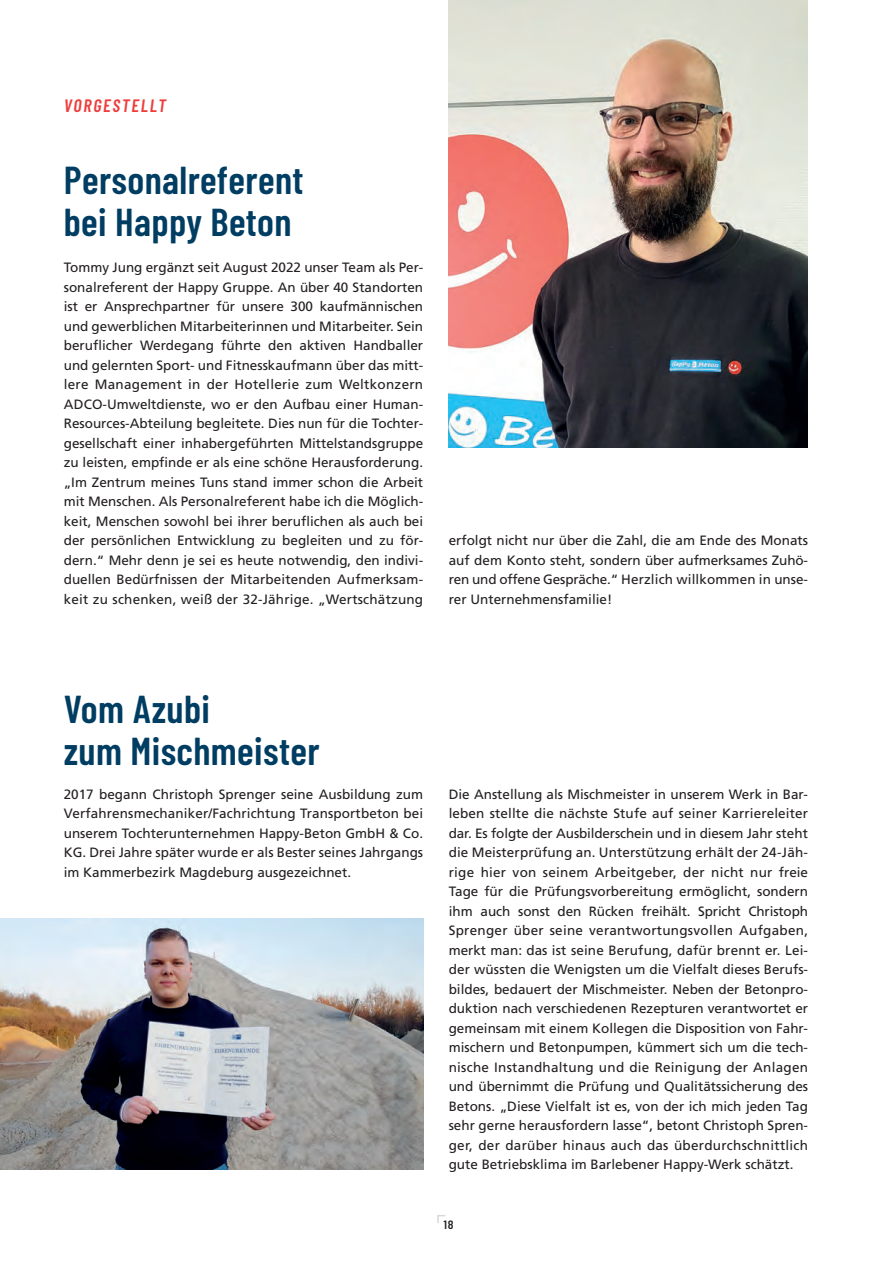
<style>
.page{position:relative;width:893px;height:1263px;background:#fff}
.page>*{position:absolute;margin:0;border:0;box-sizing:border-box;transform-origin:0 0}
.t1{font:600 39px "Barlow Condensed";letter-spacing:.01em;color:#003d62}
.t2{font:italic 600 18px "Barlow Condensed";letter-spacing:.1em;color:#ee3d3c}
.t3{font:13.5px/19.5px "Frutiger";color:#231f20;text-align:justify}
.t4{font:600 semi-condensed 12px "Barlow";color:#231f20}
</style>
<div class="page">
<svg style="left:437px;top:1215px;width:9px;height:8px"></svg>
<img style="left:0;top:918px;width:423px;height:251px">
<img style="left:449px;top:0;width:359px;height:448px">
<p class="t2" style="left:64px;top:94px;width:104px">VORGESTELLT</p>
<p class="t1" style="left:64px;top:156px;width:241px">Personalreferent</p>
<p class="t1" style="left:64px;top:198px;width:229px">bei Happy Beton</p>
<p class="t3" style="left:64px;top:258px;width:361px">Tommy Jung ergänzt seit August 2022 unser Team als Per&shy;sonalreferent der Happy Gruppe. An über 40 Standorten ist er Ansprechpartner für unsere 300 kaufmännischen und gewerblichen Mitarbeiterinnen und Mitarbeiter. Sein beruflicher Werdegang führte den aktiven Handballer und gelernten Sport- und Fitnesskaufmann über das mitt&shy;lere Management in der Hotellerie zum Weltkonzern ADCO-Umweltdienste, wo er den Aufbau einer Human-Resources-Abteilung begleitete. Dies nun für die Tochter&shy;gesellschaft einer inhabergeführten Mittelstandsgruppe zu leisten, empfinde er als eine schöne Herausforderung. „Im Zentrum meines Tuns stand immer schon die Arbeit mit Menschen. Als Personalreferent habe ich die Möglich&shy;keit, Menschen sowohl bei ihrer beruflichen als auch bei der persönlichen Entwicklung zu begleiten und zu för&shy;dern.“ Mehr denn je sei es heute notwendig, den indivi&shy;duellen Bedürfnissen der Mitarbeitenden Aufmerksam&shy;keit zu schenken, weiß der 32-Jährige. „Wertschätzung</p>
<p class="t3" style="left:449px;top:531px;width:361px">erfolgt nicht nur über die Zahl, die am Ende des Monats auf dem Konto steht, sondern über aufmerksames Zuhö&shy;ren und offene Gespräche.“ Herzlich willkommen in unse&shy;rer Unternehmensfamilie!</p>
<p class="t1" style="left:64px;top:685px;width:148px">Vom Azubi</p>
<p class="t1" style="left:64px;top:727px;width:257px">zum Mischmeister</p>
<p class="t3" style="left:64px;top:784px;width:361px">2017 begann Christoph Sprenger seine Ausbildung zum Verfahrensmechaniker/Fachrichtung Transportbeton bei unserem Tochterunternehmen Happy-Beton GmbH &amp; Co.<br>KG. Drei Jahre später wurde er als Bester seines Jahrgangs im Kammerbezirk Magdeburg ausgezeichnet.</p>
<p class="t3" style="left:449px;top:784px;width:361px">Die Anstellung als Mischmeister in unserem Werk in Bar&shy;leben stellte die nächste Stufe auf seiner Karriereleiter dar. Es folgte der Ausbilderschein und in diesem Jahr steht die Meisterprüfung an. Unterstützung erhält der 24-Jäh&shy;rige hier von seinem Arbeitgeber, der nicht nur freie Tage für die Prüfungsvorbereitung ermöglicht, sondern ihm auch sonst den Rücken freihält. Spricht Christoph Sprenger über seine verantwortungsvollen Aufgaben, merkt man: das ist seine Berufung, dafür brennt er. Lei&shy;der wüssten die Wenigsten um die Vielfalt dieses Berufs&shy;bildes, bedauert der Mischmeister. Neben der Betonpro&shy;duktion nach verschiedenen Rezepturen verantwortet er gemeinsam mit einem Kollegen die Disposition von Fahr&shy;mischern und Betonpumpen, kümmert sich um die tech&shy;nische Instandhaltung und die Reinigung der Anlagen und übernimmt die Prüfung und Qualitätssicherung des Betons. „Diese Vielfalt ist es, von der ich mich jeden Tag sehr gerne herausfordern lasse“, betont Christoph Spren&shy;ger, der darüber hinaus auch das überdurchschnittlich gute Betriebsklima im Barlebener Happy-Werk schätzt.</p>
<p class="t4" style="left:443px;top:1217px;width:12px">18</p>
</div>
